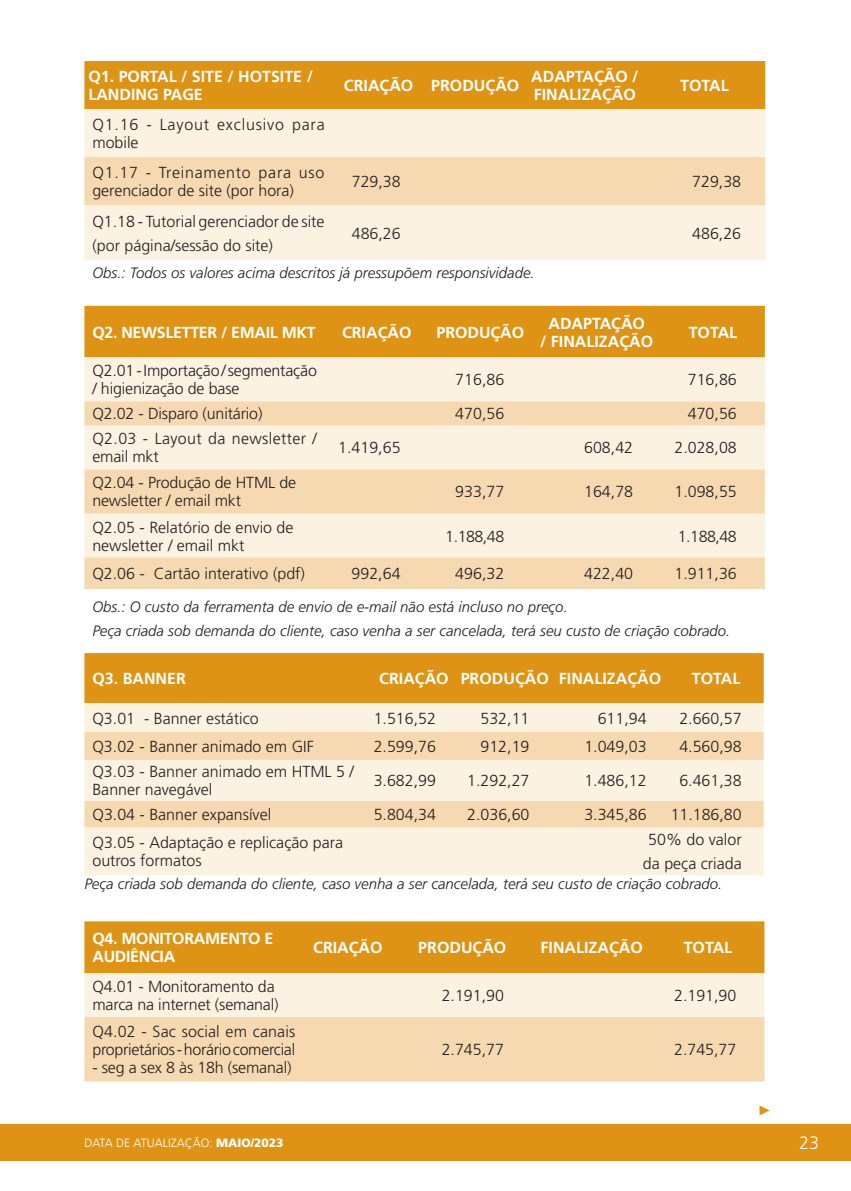
<style>
.page{position:relative;width:851px;height:1191px;background:#fff}
.page>*{position:absolute;margin:0;border:0;box-sizing:border-box;transform-origin:0 0}
.t1{font:300 18px "Frutiger LT Std";color:#fff}
.t2{font:300 16px/18px "Frutiger LT Std";color:#231f20}
.t3{font:700 16px/18px "Frutiger LT Std";color:#fff}
.t4{font:700 16px/18px "Frutiger LT Std";letter-spacing:-.02em;color:#fff}
.t5{font:300 16px/18px "Frutiger LT Std";letter-spacing:.02em;color:#231f20}
.t6{font:300 16px/18px "Frutiger LT Std";letter-spacing:.05em;color:#231f20}
.t7{font:italic 300 15px/24px "Frutiger LT Std";color:#231f20}
.t8{font:300 12px "Frutiger LT Std";color:#fff}
.s1{font-weight:900}
</style>
<div class="page">
<div style="left:1px;top:1124px;width:849px;height:36px;background:#de9315"></div>
<div style="left:84px;top:61px;width:681px;height:48px;background:#de9315"></div>
<div style="left:84px;top:109px;width:681px;height:151px;background:#fbf2e2"></div>
<div style="left:84px;top:157px;width:681px;height:48px;background:#f6d9b0"></div>
<div style="left:84px;top:306px;width:680px;height:51px;background:#de9315"></div>
<div style="left:84px;top:357px;width:680px;height:44px;background:#fbf2e2"></div>
<svg style="left:84px;top:401px;width:680px;height:188px;background:#f8e4c7"></svg>
<div style="left:84px;top:653px;width:679px;height:50px;background:#de9315"></div>
<div style="left:84px;top:703px;width:679px;height:172px;background:#fbf2e2"></div>
<svg style="left:84px;top:732px;width:679px;height:95px;background:#f8e3c5"></svg>
<svg style="left:84px;top:921px;width:680px;height:96px;background:#ebbf74"></svg>
<div style="left:84px;top:1017px;width:680px;height:64px;background:#f6d9b0"></div>
<svg style="left:759px;top:1105px;width:10px;height:10px"></svg>
<p class="t3" style="left:88px;top:68px;width:226px">Q1. PORTAL / SITE / HOTSITE /<br>LANDING PAGE</p>
<p class="t3" style="left:344px;top:77px;width:177px">CRIAÇÃO PRODUÇÃO</p>
<p class="t3" style="left:531px;top:68px;width:109px">ADAPTAÇÃO /<br>FINALIZAÇÃO</p>
<p class="t3" style="left:680px;top:77px;width:50px">TOTAL</p>
<p class="t6" style="left:92px;top:116px;width:234px">Q1.16 - Layout exclusivo para mobile</p>
<p class="t2" style="left:92px;top:164px;width:233px">Q1.17 - Treinamento para uso gerenciador de site (por hora)</p>
<p class="t2" style="left:352px;top:173px;width:50px">729,38</p>
<p class="t2" style="left:692px;top:173px;width:50px">729,38</p>
<p class="t2" style="left:92px;top:209px;width:233px;line-height:24px">Q1.18 - Tutorial gerenciador de site (por página/sessão do site)</p>
<p class="t2" style="left:352px;top:224px;width:50px">486,26</p>
<p class="t2" style="left:692px;top:224px;width:50px">486,26</p>
<p class="t7" style="left:92px;top:261px;width:444px">Obs.: Todos os valores acima descritos já pressupõem responsividade.</p>
<p class="t4" style="left:92px;top:323px;width:225px">Q2. NEWSLETTER / EMAIL MKT</p>
<p class="t3" style="left:342px;top:323px;width:71px">CRIAÇÃO</p>
<p class="t3" style="left:436px;top:323px;width:89px">PRODUÇÃO</p>
<p class="t3" style="left:540px;top:314px;width:114px;text-align:center">ADAPTAÇÃO<br>/ FINALIZAÇÃO</p>
<p class="t3" style="left:688px;top:323px;width:50px">TOTAL</p>
<p class="t2" style="left:92px;top:362px;width:226px">Q2.01 - Importação / segmentação / higienização de base</p>
<p class="t2" style="left:455px;top:371px;width:50px">716,86</p>
<p class="t2" style="left:687px;top:371px;width:50px">716,86</p>
<p class="t2" style="left:92px;top:405px;width:171px">Q2.02 - Disparo (unitário)</p>
<p class="t2" style="left:455px;top:405px;width:50px">470,56</p>
<p class="t2" style="left:687px;top:405px;width:50px">470,56</p>
<p class="t5" style="left:92px;top:430px;width:226px">Q2.03 - Layout da newsletter / email mkt</p>
<p class="t2" style="left:338px;top:439px;width:64px">1.419,65</p>
<p class="t2" style="left:584px;top:439px;width:50px">608,42</p>
<p class="t2" style="left:674px;top:439px;width:64px">2.028,08</p>
<p class="t2" style="left:92px;top:474px;width:205px">Q2.04 - Produção de HTML de newsletter / email mkt</p>
<p class="t2" style="left:455px;top:483px;width:50px">933,77</p>
<p class="t2" style="left:584px;top:483px;width:50px">164,78</p>
<p class="t2" style="left:674px;top:483px;width:64px">1.098,55</p>
<p class="t2" style="left:92px;top:518px;width:202px">Q2.05 - Relatório de envio de newsletter / email mkt</p>
<p class="t2" style="left:445px;top:527px;width:60px">1.188,48</p>
<p class="t2" style="left:677px;top:527px;width:60px">1.188,48</p>
<p class="t2" style="left:92px;top:565px;width:214px">Q2.06 - Cartão interativo (pdf)</p>
<p class="t2" style="left:351px;top:565px;width:50px">992,64</p>
<p class="t2" style="left:455px;top:565px;width:50px">496,32</p>
<p class="t2" style="left:584px;top:565px;width:50px">422,40</p>
<p class="t2" style="left:674px;top:565px;width:64px">1.911,36</p>
<p class="t7" style="left:92px;top:595px;width:639px">Obs.: O custo da ferramenta de envio de e-mail não está incluso no preço.<br>Peça criada sob demanda do cliente, caso venha a ser cancelada, terá seu custo de criação cobrado.</p>
<p class="t3" style="left:92px;top:669px;width:95px">Q3. BANNER</p>
<p class="t3" style="left:379px;top:669px;width:283px">CRIAÇÃO PRODUÇÃO FINALIZAÇÃO</p>
<p class="t3" style="left:691px;top:669px;width:50px">TOTAL</p>
<p class="t2" style="left:92px;top:709px;width:168px">Q3.01 - Banner estático</p>
<p class="t2" style="left:373px;top:709px;width:64px">1.516,52</p>
<p class="t2" style="left:480px;top:709px;width:50px">532,11</p>
<p class="t2" style="left:597px;top:709px;width:50px">611,94</p>
<p class="t2" style="left:679px;top:709px;width:64px">2.660,57</p>
<p class="t2" style="left:92px;top:737px;width:223px">Q3.02 - Banner animado em GIF</p>
<p class="t2" style="left:373px;top:737px;width:64px">2.599,76</p>
<p class="t2" style="left:480px;top:737px;width:50px">912,19</p>
<p class="t2" style="left:584px;top:737px;width:64px">1.049,03</p>
<p class="t2" style="left:679px;top:737px;width:64px">4.560,98</p>
<p class="t2" style="left:92px;top:763px;width:263px">Q3.03 - Banner animado em HTML 5 /<br>Banner navegável</p>
<p class="t2" style="left:373px;top:772px;width:64px">3.682,99</p>
<p class="t2" style="left:467px;top:772px;width:64px">1.292,27</p>
<p class="t2" style="left:584px;top:772px;width:64px">1.486,12</p>
<p class="t2" style="left:679px;top:772px;width:64px">6.461,38</p>
<p class="t2" style="left:92px;top:806px;width:180px">Q3.04 - Banner expansível</p>
<p class="t2" style="left:373px;top:806px;width:64px">5.804,34</p>
<p class="t2" style="left:467px;top:806px;width:64px">2.036,60</p>
<p class="t2" style="left:584px;top:806px;width:64px">3.345,86</p>
<p class="t2" style="left:670px;top:806px;width:72px">11.186,80</p>
<p class="t2" style="left:92px;top:834px;width:252px">Q3.05 - Adaptação e replicação para outros formatos</p>
<p class="t2" style="left:643px;top:828px;width:100px;line-height:24px;text-align:center">50% do valor da peça criada</p>
<p class="t7" style="left:84px;top:872px;width:639px">Peça criada sob demanda do cliente, caso venha a ser cancelada, terá seu custo de criação cobrado.</p>
<p class="t4" style="left:92px;top:929px;width:182px">Q4. MONITORAMENTO E<br>AUDIÊNCIA</p>
<p class="t3" style="left:313px;top:938px;width:71px">CRIAÇÃO</p>
<p class="t3" style="left:418px;top:938px;width:89px">PRODUÇÃO</p>
<p class="t3" style="left:540px;top:938px;width:104px">FINALIZAÇÃO</p>
<p class="t3" style="left:683px;top:938px;width:50px">TOTAL</p>
<p class="t2" style="left:92px;top:977px;width:188px">Q4.01 - Monitoramento da marca na internet (semanal)</p>
<p class="t2" style="left:441px;top:986px;width:64px">2.191,90</p>
<p class="t2" style="left:674px;top:986px;width:64px">2.191,90</p>
<p class="t2" style="left:92px;top:1023px;width:204px">Q4.02 - Sac social em canais proprietários - horário comercial</p>
<p class="t2" style="left:92px;top:1059px;width:200px">- seg a sex 8 às 18h (semanal)</p>
<p class="t2" style="left:441px;top:1041px;width:64px">2.745,77</p>
<p class="t2" style="left:674px;top:1041px;width:64px">2.745,77</p>
<p class="t8" style="left:84px;top:1135px;width:200px">DATA DE ATUALIZAÇÃO: <span class="s1">MAIO/2023</span></p>
<p class="t1" style="left:799px;top:1132px;width:22px">23</p>
</div>
